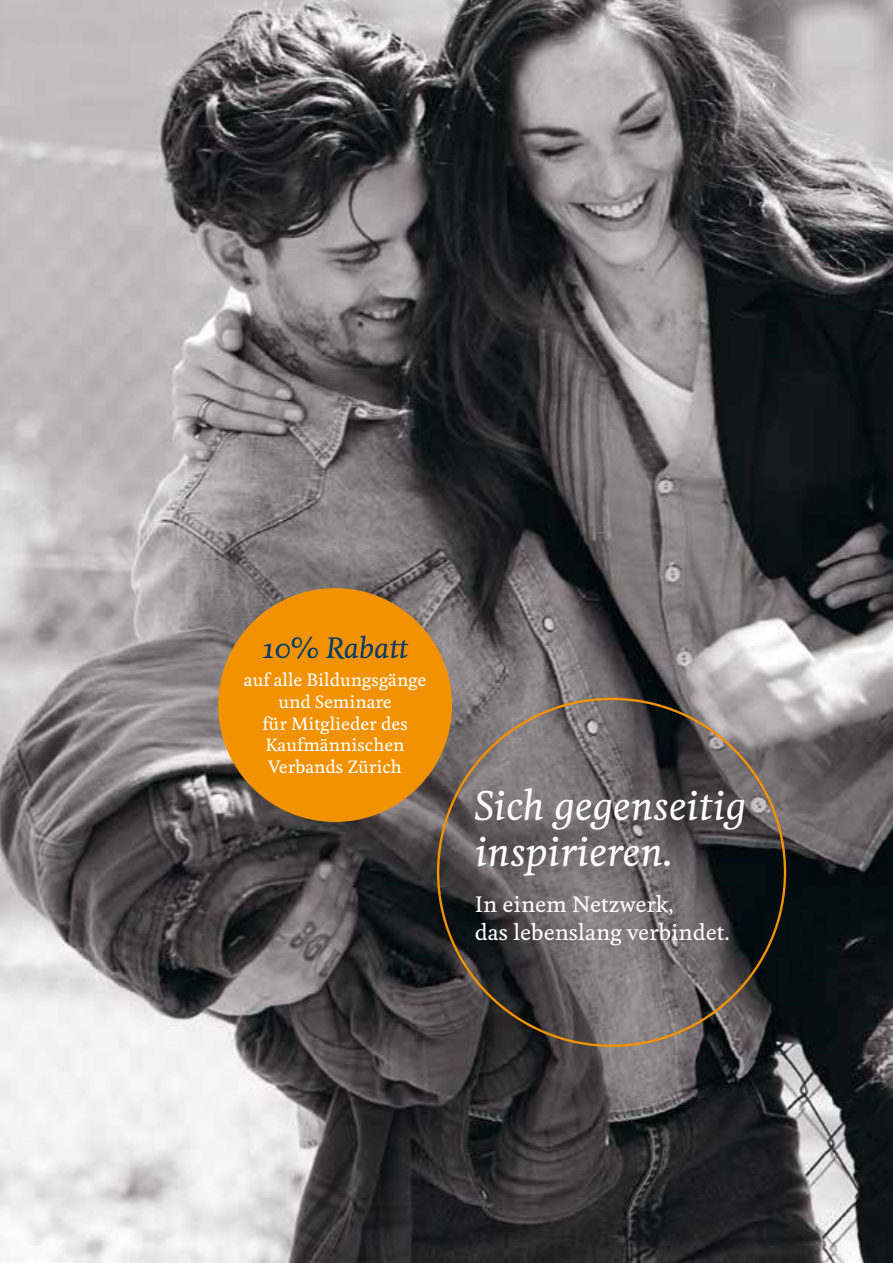
<style>
.page{position:relative;width:893px;height:1263px;background:#fff}
.page>*{position:absolute;margin:0;border:0;box-sizing:border-box;transform-origin:0 0}
.Boxbeschriftung_gros{font:italic 500 39px/46.5px "Feijoa";color:#fff}
.t1{font:italic 500 27.6px "Feijoa";color:#003a6f}
.Boxbeschriftung_gros-2{font:500 21px/28.5px "Feijoa";color:#fff}
.t2{font:500 16.8px/21.6px "Feijoa";color:#fff;text-align:center}
</style>
<div class="page">
<img style="left:0;top:0;width:893px;height:1263px">
<div style="left:218px;top:588px;width:234px;height:234px;background:#f39200;border-radius:50%"></div>
<p class="t1" style="left:262px;top:630px;width:148px">10% Rabatt</p>
<p class="t2" style="left:244px;top:670px;width:184px">auf alle Bildungsgänge und Seminare<br>für Mitglieder des<br>Kaufmännischen<br>Verbands Zürich</p>
<p class="Boxbeschriftung_gros" style="left:475px;top:783px;width:273px">Sich gegenseitig inspirieren.</p>
<p class="Boxbeschriftung_gros-2" style="left:475px;top:890px;width:257px">In einem Netzwerk,<br>das lebenslang verbindet.</p>
</div>
